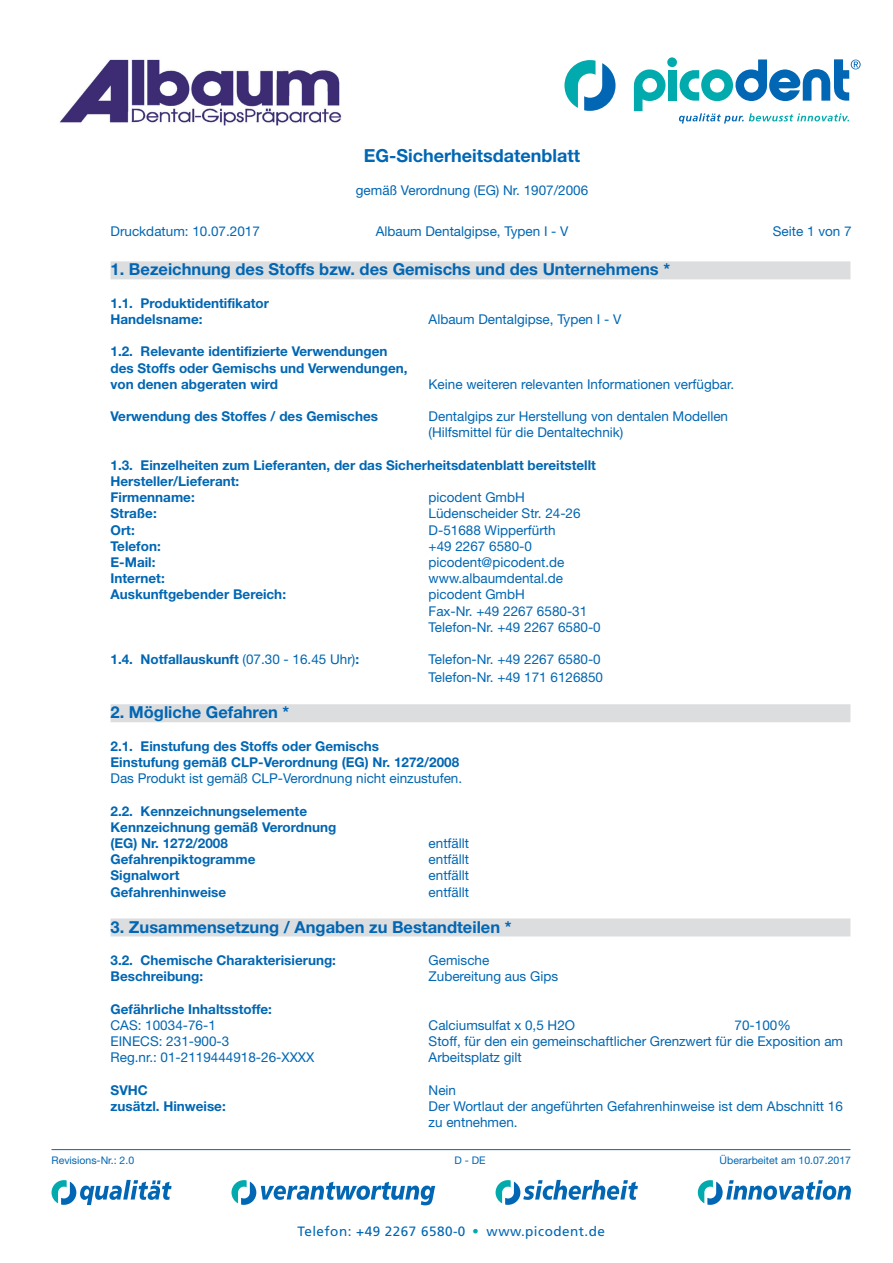
<style>
.page{position:relative;width:893px;height:1263px;background:#fff}
.page>*{position:absolute;margin:0;border:0;box-sizing:border-box;transform-origin:0 0}
.t1{font:39px "Frutiger LT Std";color:#00aaad}
.t2{font:700 18px "Helvetica Neue LT Std";color:#0166b3}
.t3{font:700 16.5px "Helvetica Neue LT Std";color:#0166b3}
.t4{font:13.5px/16.2px "Helvetica Neue LT Std";color:#0166b3}
.t5{font:700 13.5px/16.2px "Helvetica Neue LT Std";color:#0166b3}
.t6{font:13.5px "Frutiger LT Std";letter-spacing:.035em;color:#0166b3}
.t7{font:10.5px "Helvetica Neue LT Std";color:#0166b3}
.s1{font-weight:400}
</style>
<div class="page">
<svg style="left:52px;top:1180px;width:120px;height:25px"></svg>
<svg style="left:496px;top:1180px;width:142px;height:25px"></svg>
<svg style="left:698px;top:1180px;width:153px;height:25px"></svg>
<svg style="left:231px;top:1180px;width:204px;height:25px"></svg>
<hr style="left:52px;top:1149px;width:798px;height:1px;background:#0166b3">
<svg style="left:634px;top:69px;width:32px;height:42px"></svg>
<div style="left:668px;top:70px;width:9px;height:31px;background:#00aaad"></div>
<div style="left:667px;top:57px;width:10px;height:10px;background:#00aaad;border-radius:50%"></div>
<svg style="left:564px;top:60px;width:51px;height:51px"></svg>
<svg style="left:679px;top:113px;width:170px;height:11px"></svg>
<svg style="left:680px;top:59px;width:181px;height:42px"></svg>
<img style="left:59px;top:59px;width:283px;height:66px">
<div style="left:111px;top:261px;width:739px;height:18px;background:#dcdddf"></div>
<div style="left:111px;top:704px;width:739px;height:18px;background:#dcdddf"></div>
<div style="left:111px;top:918px;width:739px;height:18px;background:#dcdddf"></div>
<h2 class="t2" style="left:364px;top:144px;width:218px">EG-Sicherheitsdatenblatt</h2>
<p class="t4" style="left:356px;top:182px;width:234px">gemäß Verordnung (EG) Nr. 1907/2006</p>
<p class="t4" style="left:111px;top:223px;width:151px">Druckdatum: 10.07.2017</p>
<p class="t4" style="left:376px;top:223px;width:194px">Albaum Dentalgipse, Typen I - V</p>
<p class="t4" style="left:773px;top:223px;width:80px">Seite 1 von 7</p>
<p class="t3" style="left:111px;top:259px;width:561px">1. Bezeichnung des Stoffs bzw. des Gemischs und des Unternehmens *</p>
<p class="t5" style="left:111px;top:295px;width:160px">1.1. Produktidentifikator<br>Handelsname:</p>
<p class="t4" style="left:429px;top:311px;width:194px">Albaum Dentalgipse, Typen I - V</p>
<p class="t5" style="left:111px;top:343px;width:299px">1.2. Relevante identifizierte Verwendungen des Stoffs oder Gemischs und Verwendungen, von denen abgeraten wird</p>
<p class="t4" style="left:429px;top:376px;width:307px">Keine weiteren relevanten Informationen verfügbar.</p>
<p class="t5" style="left:111px;top:408px;width:269px">Verwendung des Stoffes / des Gemisches</p>
<p class="t4" style="left:429px;top:408px;width:301px">Dentalgips zur Herstellung von dentalen Modellen (Hilfsmittel für die Dentaltechnik)</p>
<p class="t5" style="left:111px;top:457px;width:487px">1.3. Einzelheiten zum Lieferanten, der das Sicherheitsdatenblatt bereitstellt<br>Hersteller/Lieferant:<br>Firmenname:</p>
<p class="t4" style="left:429px;top:489px;width:98px">picodent GmbH</p>
<p class="t5" style="left:111px;top:505px;width:48px">Straße:</p>
<p class="t4" style="left:429px;top:505px;width:154px">Lüdenscheider Str. 24-26</p>
<p class="t5" style="left:111px;top:521px;width:26px">Ort:</p>
<p class="t4" style="left:429px;top:522px;width:129px">D-51688 Wipperfürth</p>
<p class="t5" style="left:111px;top:538px;width:52px">Telefon:</p>
<p class="t4" style="left:429px;top:538px;width:105px">+49 2267 6580-0</p>
<p class="t5" style="left:111px;top:554px;width:46px">E-Mail:</p>
<p class="t4" style="left:429px;top:554px;width:137px">picodent@picodent.de</p>
<p class="t5" style="left:111px;top:570px;width:56px">Internet:</p>
<p class="t4" style="left:429px;top:570px;width:136px">www.albaumdental.de</p>
<p class="t5" style="left:111px;top:586px;width:177px">Auskunftgebender Bereich:</p>
<p class="t4" style="left:429px;top:586px;width:174px">picodent GmbH<br>Fax-Nr. +49 2267 6580-31<br>Telefon-Nr. +49 2267 6580-0</p>
<p class="t5" style="left:111px;top:651px;width:250px">1.4. Notfallauskunft <span class="s1">(07.30 - 16.45 Uhr)</span>:</p>
<p class="t4" style="left:429px;top:650px;width:176px;line-height:18px">Telefon-Nr. +49 2267 6580-0<br>Telefon-Nr. +49 171 6126850</p>
<p class="t3" style="left:111px;top:702px;width:180px">2. Mögliche Gefahren *</p>
<p class="t5" style="left:111px;top:737px;width:350px">2.1. Einstufung des Stoffs oder Gemischs<br>Einstufung gemäß CLP-Verordnung (EG) Nr. 1272/2008</p>
<p class="t4" style="left:111px;top:770px;width:353px">Das Produkt ist gemäß CLP-Verordnung nicht einzustufen.</p>
<p class="t5" style="left:111px;top:802px;width:227px">2.2. Kennzeichnungselemente<br>Kennzeichnung gemäß Verordnung (EG) Nr. 1272/2008</p>
<p class="t4" style="left:429px;top:835px;width:42px">entfällt</p>
<p class="t5" style="left:111px;top:851px;width:146px">Gefahrenpiktogramme</p>
<p class="t4" style="left:429px;top:851px;width:42px">entfällt</p>
<p class="t5" style="left:111px;top:867px;width:70px">Signalwort</p>
<p class="t4" style="left:429px;top:867px;width:42px">entfällt</p>
<p class="t5" style="left:111px;top:883px;width:117px">Gefahrenhinweise</p>
<p class="t4" style="left:429px;top:883px;width:42px">entfällt</p>
<p class="t3" style="left:111px;top:916px;width:402px">3. Zusammensetzung / Angaben zu Bestandteilen *</p>
<p class="t5" style="left:111px;top:952px;width:227px">3.2. Chemische Charakterisierung:</p>
<p class="t4" style="left:429px;top:952px;width:62px">Gemische</p>
<p class="t5" style="left:111px;top:968px;width:94px">Beschreibung:</p>
<p class="t4" style="left:429px;top:968px;width:131px">Zubereitung aus Gips</p>
<p class="t5" style="left:111px;top:1000px;width:163px">Gefährliche Inhaltsstoffe:</p>
<p class="t4" style="left:111px;top:1017px;width:107px">CAS: 10034-76-1</p>
<p class="t4" style="left:429px;top:1017px;width:148px">Calciumsulfat x 0,5 H2O</p>
<p class="t4" style="left:735px;top:1017px;width:58px">70-100%</p>
<p class="t4" style="left:111px;top:1033px;width:120px">EINECS: 231-900-3</p>
<p class="t4" style="left:429px;top:1033px;width:416px">Stoff, für den ein gemeinschaftlicher Grenzwert für die Exposition am</p>
<p class="t4" style="left:111px;top:1049px;width:205px">Reg.nr.: 01-2119444918-26-XXXX</p>
<p class="t4" style="left:429px;top:1049px;width:95px">Arbeitsplatz gilt</p>
<p class="t5" style="left:111px;top:1081px;width:39px">SVHC</p>
<p class="t4" style="left:429px;top:1081px;width:29px">Nein</p>
<p class="t5" style="left:111px;top:1097px;width:117px">zusätzl. Hinweise:</p>
<p class="t4" style="left:429px;top:1098px;width:416px">Der Wortlaut der angeführten Gefahrenhinweise ist dem Abschnitt 16 zu entnehmen.</p>
<p class="t7" style="left:52px;top:1154px;width:84px">Revisions-Nr.: 2.0</p>
<p class="t7" style="left:454px;top:1154px;width:33px">D - DE</p>
<p class="t7" style="left:720px;top:1154px;width:133px">Überarbeitet am 10.07.2017</p>
<p class="t6" style="left:297px;top:1223px;width:170px">Telefon: +49 2267 6580-0</p>
<h1 class="t1" style="left:470px;top:1206px;width:12px">·</h1>
<p class="t6" style="left:487px;top:1223px;width:120px">www.picodent.de</p>
</div>
